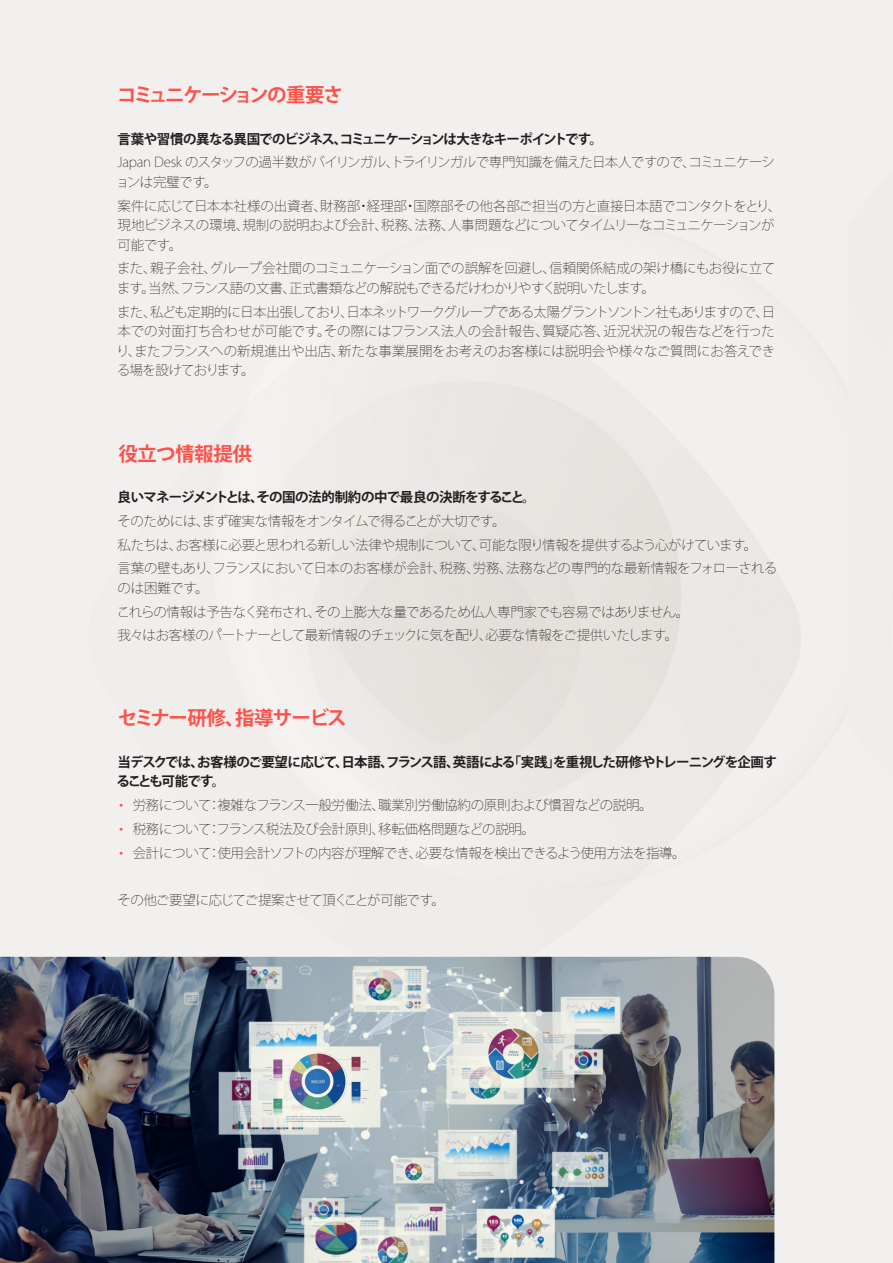
<style>
.page{position:relative;width:893px;height:1263px;background:#fff}
.page>*{position:absolute;margin:0;border:0;box-sizing:border-box;transform-origin:0 0}
._02_Headline_two_Bol{font:700 19.5px "Koz Go Pr 6 N";letter-spacing:-.085em;color:#ff5149}
._02_Headline_two_Bol-2{font:700 19.5px "Koz Go Pr 6 N";letter-spacing:-.065em;color:#ff5149}
._02_Headline_two_Bol-3{font:700 19.5px "Koz Go Pr 6 N";letter-spacing:-.02em;color:#ff5149}
.t1{font:200 13.5px/19.5px "Koz Go Pr 6 N";letter-spacing:-.02em;color:#231f20}
.t2{font:700 13.5px/19.5px "Koz Go Pr 6 N";letter-spacing:-.06em;color:#231f20}
.t3{font:200 13.5px "Koz Go Pr 6 N";letter-spacing:-.04em;color:#231f20}
.t4{font:200 13.5px/19.5px "Koz Go Pr 6 N";letter-spacing:-.045em;color:#231f20}
.t5{font:700 13.5px "Koz Go Pr 6 N";letter-spacing:-.08em;color:#231f20}
.t6{font:200 13.5px "Koz Go Pr 6 N";letter-spacing:-.05em;color:#231f20}
.s1{font-family:"Hira Min Pro N W3";font-weight:400;font-size:12px;color:#ff5149}
</style>
<div class="page">
<div style="left:848px;top:0;width:45px;height:1263px;background:#f2f0ee"></div>
<img style="left:0;top:957px;width:774px;height:306px">
<p class="_02_Headline_two_Bol" style="left:117px;top:84px;width:227px">コミュニケーションの重要さ</p>
<p class="t5" style="left:118px;top:131px;width:487px">言葉や習慣の異なる異国でのビジネス、コミュニケーションは大きなキーポイントです。</p>
<p class="t4" style="left:116px;top:153px;width:661px">Japan Desk のスタッフの過半数がバイリンガル、トライリンガルで専門知識を備えた日本人ですので、コミュニケーションは完璧です。</p>
<p class="t1" style="left:118px;top:196px;width:665px">案件に応じて日本本社様の出資者、財務部・経理部・国際部その他各部ご担当の方と直接日本語でコンタクトをとり、現地ビジネスの環境、規制の説明および会計、税務、法務、人事問題などについてタイムリーなコミュニケーションが可能です。</p>
<p class="t1" style="left:117px;top:259px;width:660px">また、親子会社、グループ会社間のコミュニケーション面での誤解を回避し、信頼関係結成の架け橋にもお役に立てます。当然、フランス語の文書、正式書類などの解説もできるだけわかりやすく説明いたします。</p>
<p class="t1" style="left:116px;top:302px;width:661px;text-align:justify">また、私ども定期的に日本出張しており、日本ネットワークグループである太陽グラントソントン社もありますので、日本での対面打ち合わせが可能です。その際にはフランス法人の会計報告、質疑応答、近況状況の報告などを行ったり、またフランスへの新規進出や出店、新たな事業展開をお考えのお客様には説明会や様々なご質問にお答えできる場を設けております。</p>
<p class="_02_Headline_two_Bol-3" style="left:118px;top:443px;width:135px">役立つ情報提供</p>
<p class="t2" style="left:118px;top:488px;width:420px">良いマネージメントとは、その国の法的制約の中で最良の決断をすること。</p>
<p class="t3" style="left:117px;top:513px;width:390px">そのためには、まず確実な情報をオンタイムで得ることが大切です。</p>
<p class="t1" style="left:118px;top:535px;width:641px">私たちは、お客様に必要と思われる新しい法律や規制について、可能な限り情報を提供するよう心がけています。</p>
<p class="t1" style="left:118px;top:559px;width:661px">言葉の壁もあり、フランスにおいて日本のお客様が会計、税務、労務、法務などの専門的な最新情報をフォローされるのは困難です。</p>
<p class="t1" style="left:117px;top:602px;width:574px">これらの情報は予告なく発布され、その上膨大な量であるため仏人専門家でも容易ではありません。</p>
<p class="t3" style="left:118px;top:628px;width:562px">我々はお客様のパートナーとして最新情報のチェックに気を配り、必要な情報をご提供いたします。</p>
<p class="_02_Headline_two_Bol-2" style="left:118px;top:707px;width:230px">セミナー研修、指導サービス</p>
<p class="t2" style="left:117px;top:752px;width:662px">当デスクでは、お客様のご要望に応じて、日本語、フランス語、英語による「実践」を重視した研修やトレーニングを企画することも可能です。</p>
<p class="t1" style="left:118px;top:795px;width:536px"><span class="s1">•</span> 労務について：複雑なフランス一般労働法、職業別労働協約の原則および慣習などの説明。</p>
<p class="t1" style="left:118px;top:819px;width:419px"><span class="s1">•</span> 税務について：フランス税法及び会計原則、移転価格問題などの説明。</p>
<p class="t1" style="left:118px;top:843px;width:569px"><span class="s1">•</span> 会計について：使用会計ソフトの内容が理解でき、必要な情報を検出できるよう使用方法を指導。</p>
<p class="t6" style="left:117px;top:892px;width:329px">その他ご要望に応じてご提案させて頂くことが可能です。</p>
</div>
